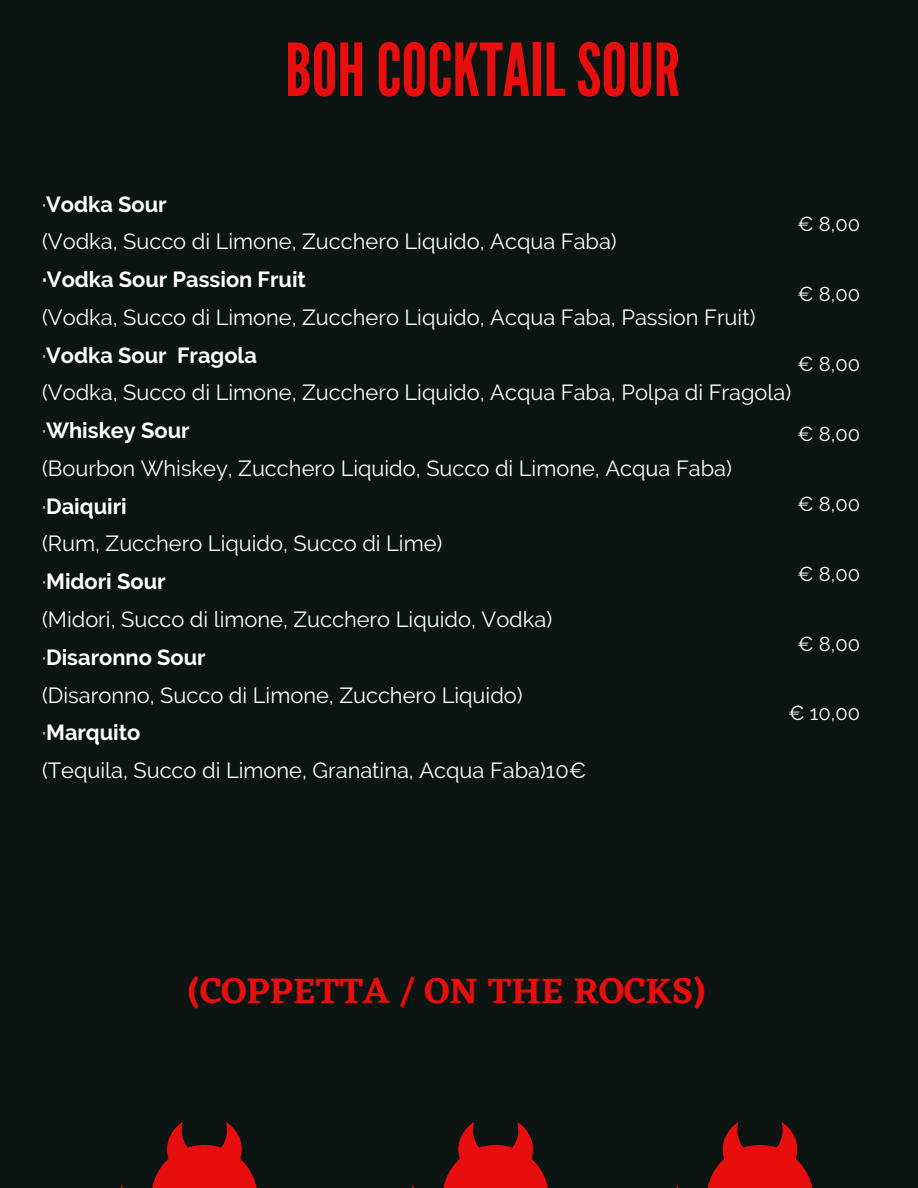
<style>
.page{position:relative;width:918px;height:1188px;background:#0c1512}
.page>*{position:absolute;margin:0;border:0;box-sizing:border-box;transform-origin:0 0}
.t1{font:72.9px "League Gothic";color:#e70e0d}
.t2{font:600 36.9px "Eczar";color:#e70e0d}
.t3{font:21.9px "Raleway";color:#fff}
.t4{font:700 21.9px "Raleway";color:#fff}
.t5{font:20.1px "Raleway";color:#fff}
.s1{font-weight:400}
</style>
<div class="page">
<svg style="left:676px;top:1122px;width:137px;height:66px"></svg>
<svg style="left:412px;top:1122px;width:136px;height:66px"></svg>
<svg style="left:121px;top:1122px;width:136px;height:66px"></svg>
<p class="t1" style="left:285px;top:28px;width:397px">BOHCOCKTAILSOUR</p>
<p class="t4" style="left:42px;top:191px;width:126px"><span class="s1">·</span>Vodka Sour</p>
<p class="t3" style="left:42px;top:229px;width:576px">(Vodka, Succo di Limone, Zucchero Liquido, Acqua Faba)</p>
<p class="t4" style="left:42px;top:267px;width:266px">·Vodka Sour Passion Fruit</p>
<p class="t3" style="left:42px;top:304px;width:715px">(Vodka, Succo di Limone, Zucchero Liquido, Acqua Faba, Passion Fruit)</p>
<p class="t4" style="left:42px;top:342px;width:217px"><span class="s1">·</span>Vodka Sour Fragola</p>
<p class="t3" style="left:42px;top:380px;width:751px">(Vodka, Succo di Limone, Zucchero Liquido, Acqua Faba, Polpa di Fragola)</p>
<p class="t4" style="left:42px;top:418px;width:149px"><span class="s1">·</span>Whiskey Sour</p>
<p class="t3" style="left:42px;top:455px;width:691px">(Bourbon Whiskey, Zucchero Liquido, Succo di Limone, Acqua Faba)</p>
<p class="t4" style="left:42px;top:493px;width:86px"><span class="s1">·</span>Daiquiri</p>
<p class="t3" style="left:42px;top:531px;width:402px">(Rum, Zucchero Liquido, Succo di Lime)</p>
<p class="t4" style="left:42px;top:569px;width:125px"><span class="s1">·</span>Midori Sour</p>
<p class="t3" style="left:42px;top:606px;width:512px">(Midori, Succo di limone, Zucchero Liquido, Vodka)</p>
<p class="t4" style="left:42px;top:644px;width:165px"><span class="s1">·</span>Disaronno Sour</p>
<p class="t3" style="left:42px;top:682px;width:482px">(Disaronno, Succo di Limone, Zucchero Liquido)</p>
<p class="t4" style="left:42px;top:720px;width:100px"><span class="s1">·</span>Marquito</p>
<p class="t3" style="left:42px;top:757px;width:546px">(Tequila, Succo di Limone, Granatina, Acqua Faba)10€</p>
<p class="t5" style="left:798px;top:212px;width:64px">€ 8,00</p>
<p class="t5" style="left:798px;top:282px;width:64px">€ 8,00</p>
<p class="t5" style="left:798px;top:352px;width:64px">€ 8,00</p>
<p class="t5" style="left:798px;top:422px;width:64px">€ 8,00</p>
<p class="t5" style="left:798px;top:492px;width:64px">€ 8,00</p>
<p class="t5" style="left:798px;top:562px;width:64px">€ 8,00</p>
<p class="t5" style="left:798px;top:632px;width:64px">€ 8,00</p>
<p class="t5" style="left:789px;top:702px;width:73px">€ 10,00</p>
<p class="t2" style="left:188px;top:969px;width:519px">(COPPETTA / ON THE ROCKS)</p>
</div>
